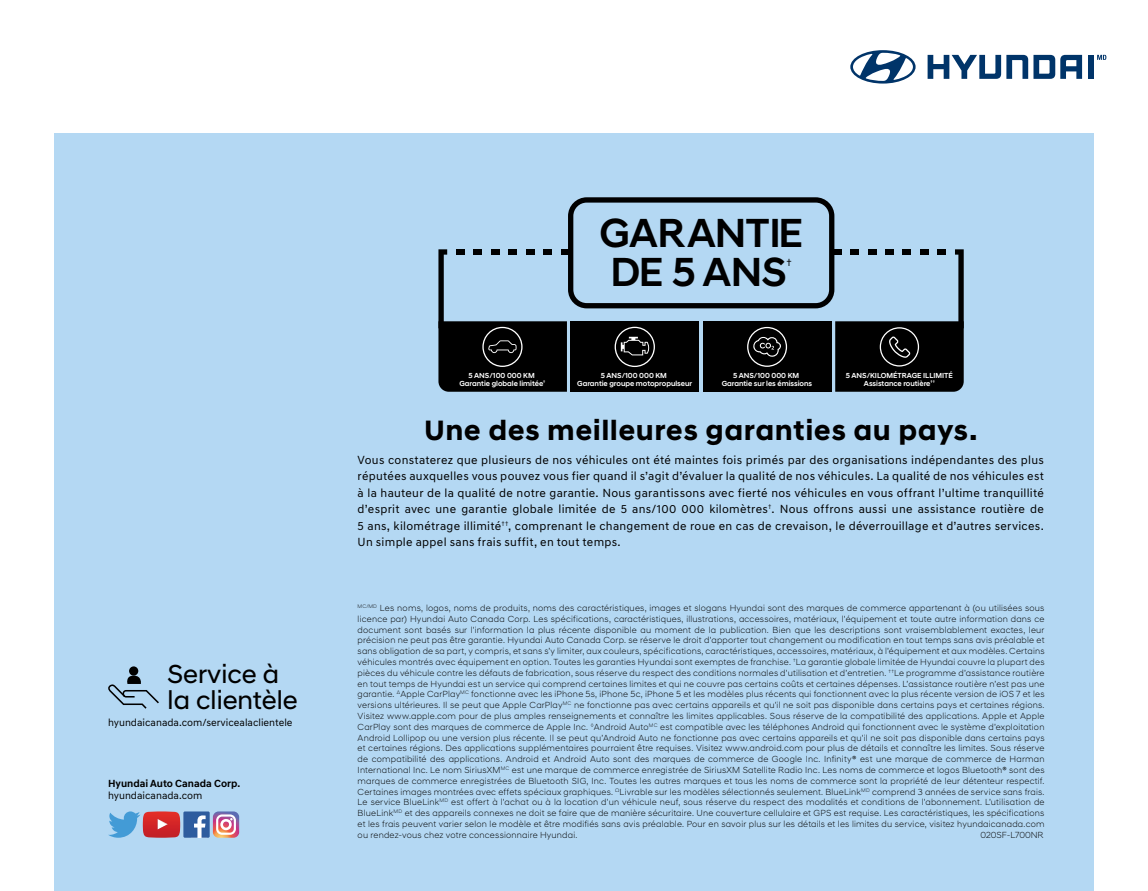
<style>
.page{position:relative;width:1148px;height:891px;background:#fff}
.page>*{position:absolute;margin:0;border:0;box-sizing:border-box;transform-origin:0 0}
.t1{font:500 41.4px/38.7px "Hyundai Sans Head";letter-spacing:-.02em;color:#000}
.t2{font:700 28.5px "Hyundai Sans Head";letter-spacing:.04em;color:#000}
.t3{font:26.55px/25.8px "Hyundai Sans Head";color:#000}
.t4{font:12px/16.5px "Hyundai Sans Text";letter-spacing:.025em;color:#000;text-align:justify}
.t5{font:10.5px "Hyundai Sans Text";color:#000}
.t6{font:700 10.5px "Hyundai Sans Text";color:#000}
.t7{font:10.5px "Hyundai Sans Head";color:#000}
.t8{font:300 9px/10.8px "Hyundai Sans Head";letter-spacing:.02em;color:#000;text-align:justify}
.t9{font:300 9px "Hyundai Sans Head";color:#000}
.t10{font:500 7.5px/7.9px "Hyundai Sans Head";color:#fff;text-align:center}
</style>
<div class="page">
<div style="left:54px;top:133px;width:1040px;height:758px;background:#b4d8f3"></div>
<svg style="left:108px;top:811px;width:131px;height:27px"></svg>
<svg style="left:438px;top:197px;width:525px;height:195px"></svg>
<div style="left:129px;top:666px;width:9px;height:10px;background:#000;border-radius:50%"></div>
<svg style="left:108px;top:676px;width:51px;height:33px"></svg>
<svg style="left:927px;top:55px;width:155px;height:24px"></svg>
<div style="left:1087px;top:55px;width:6px;height:24px;background:#003469"></div>
<svg style="left:850px;top:50px;width:65px;height:34px"></svg>
<svg style="left:1097px;top:55px;width:9px;height:5px"></svg>
<h3 class="t3" style="left:168px;top:661px;width:132px">Service à la clientèle</h3>
<p class="t5" style="left:108px;top:716px;width:186px">hyundaicanada.com/servicealaclientele</p>
<p class="t6" style="left:108px;top:777px;width:134px">Hyundai Auto Canada Corp.</p>
<p class="t5" style="left:108px;top:789px;width:96px">hyundaicanada.com</p>
<h1 class="t1" style="left:599px;top:214px;width:205px">GARANTIE<br>DE 5 ANS</h1>
<p class="t7" style="left:786px;top:256px;width:7px">†</p>
<p class="t10" style="left:459px;top:371px;width:87px">5 ANS/100 000 KM<br>Garantie globale limitée<sup>†</sup></p>
<p class="t10" style="left:577px;top:371px;width:116px">5 ANS/100 000 KM<br>Garantie groupe motopropulseur</p>
<p class="t10" style="left:722px;top:371px;width:92px">5 ANS/100 000 KM<br>Garantie sur les émissions</p>
<p class="t10" style="left:846px;top:371px;width:108px">5 ANS/KILOMÉTRAGE ILLIMITÉ<br>Assistance routière<sup>††</sup></p>
<h2 class="t2" style="left:424px;top:413px;width:554px">Une des meilleures garanties au pays.</h2>
<p class="t4" style="left:358px;top:452px;width:688px">Vous constaterez que plusieurs de nos véhicules ont été maintes fois primés par des organisations indépendantes des plus réputées auxquelles vous pouvez vous fier quand il s’agit d’évaluer la qualité de nos véhicules. La qualité de nos véhicules est à la hauteur de la qualité de notre garantie. Nous garantissons avec fierté nos véhicules en vous offrant l’ultime tranquillité d’esprit avec une garantie globale limitée de 5 ans/100 000 kilomètres<sup>†</sup>. Nous offrons aussi une assistance routière de 5 ans, kilométrage illimité<sup>††</sup>, comprenant le changement de roue en cas de crevaison, le déverrouillage et d’autres services.<br>Un simple appel sans frais suffit, en tout temps.</p>
<p class="t8" style="left:357px;top:602px;width:688px"><sup>MC/MD</sup> Les noms, logos, noms de produits, noms des caractéristiques, images et slogans Hyundai sont des marques de commerce appartenant à (ou utilisées sous licence par) Hyundai Auto Canada Corp. Les spécifications, caractéristiques, illustrations, accessoires, matériaux, l’équipement et toute autre information dans ce document sont basés sur l’information la plus récente disponible au moment de la publication. Bien que les descriptions sont vraisemblablement exactes, leur précision ne peut pas être garantie. Hyundai Auto Canada Corp. se réserve le droit d’apporter tout changement ou modification en tout temps sans avis préalable et sans obligation de sa part, y compris, et sans s’y limiter, aux couleurs, spécifications, caractéristiques, accessoires, matériaux, à l’équipement et aux modèles. Certains véhicules montrés avec équipement en option. Toutes les garanties Hyundai sont exemptes de franchise. <sup>†</sup>La garantie globale limitée de Hyundai couvre la plupart des pièces du véhicule contre les défauts de fabrication, sous réserve du respect des conditions normales d’utilisation et d’entretien. <sup>††</sup>Le programme d’assistance routière en tout temps de Hyundai est un service qui comprend certaines limites et qui ne couvre pas certains coûts et certaines dépenses. L’assistance routière n’est pas une garantie. <sup>Δ</sup>Apple CarPlay<sup>MC</sup> fonctionne avec les iPhone 5s, iPhone 5c, iPhone 5 et les modèles plus récents qui fonctionnent avec la plus récente version de iOS 7 et les versions ultérieures. Il se peut que Apple CarPlay<sup>MC</sup> ne fonctionne pas avec certains appareils et qu’il ne soit pas disponible dans certains pays et certaines régions.<br>Visitez www.apple.com pour de plus amples renseignements et connaître les limites applicables. Sous réserve de la compatibilité des applications. Apple et Apple CarPlay sont des marques de commerce de Apple Inc. <sup>◊</sup>Android Auto<sup>MC</sup> est compatible avec les téléphones Android qui fonctionnent avec le système d’exploitation Android Lollipop ou une version plus récente. Il se peut qu’Android Auto ne fonctionne pas avec certains appareils et qu’il ne soit pas disponible dans certains pays et certaines régions. Des applications supplémentaires pourraient être requises. Visitez www.android.com pour plus de détails et connaître les limites. Sous réserve de compatibilité des applications. Android et Android Auto sont des marques de commerce de Google Inc. Infinity® est une marque de commerce de Harman International Inc. Le nom SiriusXM<sup>MC</sup> est une marque de commerce enregistrée de SiriusXM Satellite Radio Inc. Les noms de commerce et logos Bluetooth® sont des marques de commerce enregistrées de Bluetooth SIG, Inc. Toutes les autres marques et tous les noms de commerce sont la propriété de leur détenteur respectif.<br>Certaines images montrées avec effets spéciaux graphiques. <sup>Ω</sup>Livrable sur les modèles sélectionnés seulement. BlueLink<sup>MD</sup> comprend 3 années de service sans frais.<br>Le service BlueLink<sup>MD</sup> est offert à l’achat ou à la location d’un véhicule neuf, sous réserve du respect des modalités et conditions de l’abonnement. L’utilisation de BlueLink<sup>MD</sup> et des appareils connexes ne doit se faire que de manière sécuritaire. Une couverture cellulaire et GPS est requise. Les caractéristiques, les spécifications et les frais peuvent varier selon le modèle et être modifiés sans avis préalable. Pour en savoir plus sur les détails et les limites du service, visitez hyundaicanada.com ou rendez-vous chez votre concessionnaire Hyundai.</p>
<p class="t9" style="left:980px;top:829px;width:65px">020SF-L700NR</p>
</div>
